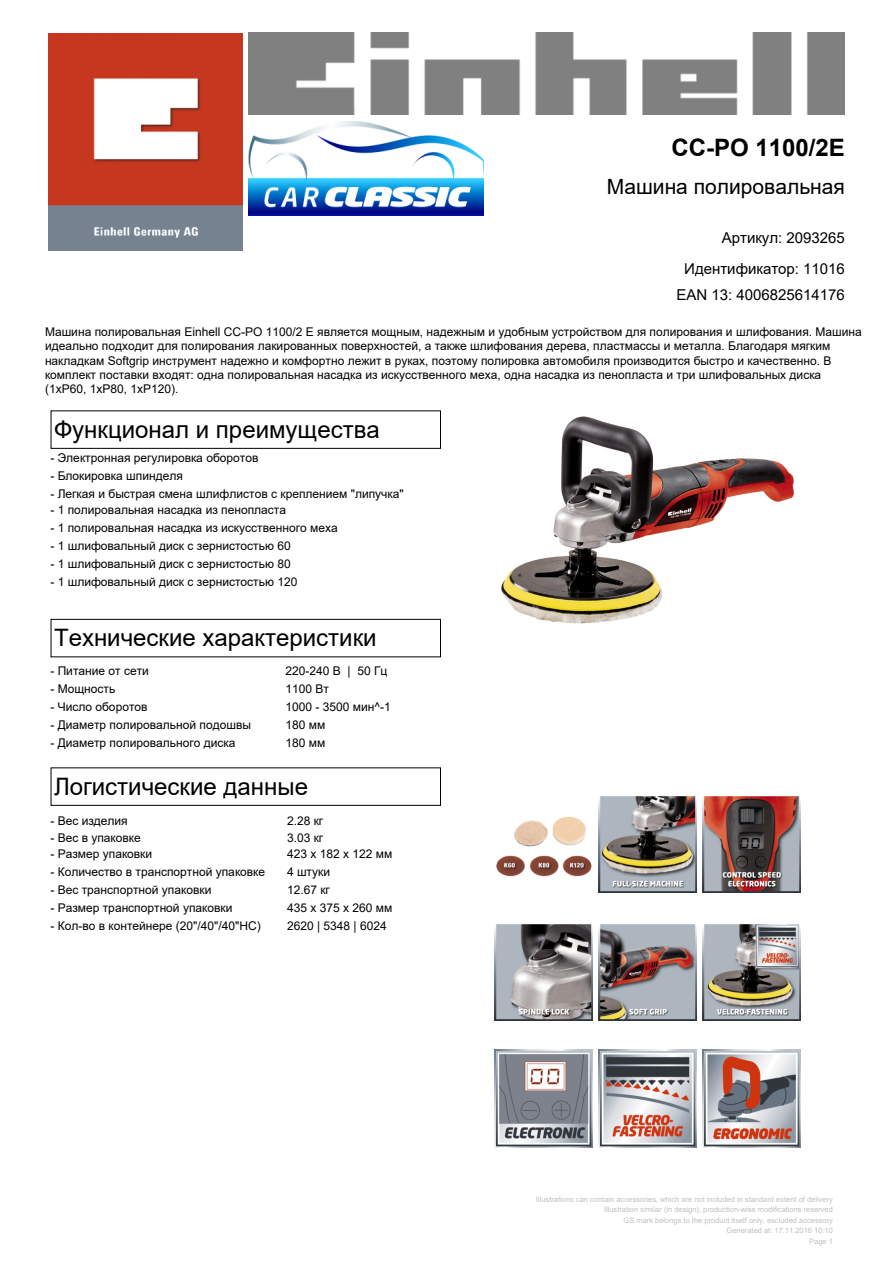
<style>
.page{position:relative;width:893px;height:1263px;background:#fff}
.page>*{position:absolute;margin:0;border:0;box-sizing:border-box;transform-origin:0 0}
.t1{font:24px "Arial";color:#000}
.t2{font:700 24px "Arial";color:#000}
.t3{font:21px "Arial";color:#000}
.t4{font:15px/31.5px "Arial";color:#000;text-align:right}
.t5{font:12px/14.4px "Arial";color:#000}
.t6{font:7.5px/10.5px "Arial";color:#c0c0c0;text-align:right}
</style>
<div class="page">
<img style="left:48px;top:33px;width:195px;height:217px">
<img style="left:249px;top:33px;width:595px;height:81px">
<div style="left:51px;top:410px;width:390px;height:39px;border:1px solid #000"></div>
<div style="left:51px;top:619px;width:390px;height:38px;border:1px solid #000"></div>
<div style="left:51px;top:767px;width:390px;height:39px;border:1px solid #000"></div>
<img style="left:501px;top:416px;width:293px;height:208px">
<img style="left:496px;top:816px;width:96px;height:61px">
<img style="left:598px;top:796px;width:98px;height:97px">
<img style="left:702px;top:796px;width:98px;height:97px">
<img style="left:494px;top:924px;width:98px;height:96px">
<img style="left:598px;top:924px;width:98px;height:96px">
<img style="left:702px;top:924px;width:98px;height:96px">
<img style="left:494px;top:1050px;width:98px;height:98px">
<img style="left:598px;top:1050px;width:98px;height:98px">
<img style="left:702px;top:1050px;width:98px;height:98px">
<img style="left:249px;top:122px;width:234px;height:94px">
<h1 class="t2" style="left:671px;top:131px;width:175px">CC-PO 1100/2E</h1>
<h2 class="t3" style="left:607px;top:172px;width:239px">Машина полировальная</h2>
<p class="t4" style="left:684px;top:222px;width:162px">Артикул: 2093265<br>Идентификатор: 11016</p>
<p class="t4" style="left:676px;top:279px;width:170px">EAN 13: 4006825614176</p>
<p class="t5" style="left:45px;top:324px;width:818px">Машина полировальная Einhell CC-PO 1100/2 E является мощным, надежным и удобным устройством для полирования и шлифования. Машина идеально подходит для полирования лакированных поверхностей, а также шлифования дерева, пластмассы и металла. Благодаря мягким накладкам Softgrip инструмент надежно и комфортно лежит в руках, поэтому полировка автомобиля производится быстро и качественно. В комплект поставки входят: одна полировальная насадка из искусственного меха, одна насадка из пенопласта и три шлифовальных диска (1хP60, 1xP80, 1xP120).</p>
<h1 class="t1" style="left:54px;top:413px;width:327px">Функционал и преимущества</h1>
<p class="t5" style="left:50px;top:450px;width:209px">- Электронная регулировка оборотов</p>
<p class="t5" style="left:50px;top:468px;width:134px">- Блокировка шпинделя</p>
<p class="t5" style="left:50px;top:486px;width:355px">- Легкая и быстрая смена шлифлистов с креплением "липучка"</p>
<p class="t5" style="left:50px;top:503px;width:237px">- 1 полировальная насадка из пенопласта</p>
<p class="t5" style="left:50px;top:521px;width:289px">- 1 полировальная насадка из искусственного меха</p>
<p class="t5" style="left:50px;top:539px;width:242px">- 1 шлифовальный диск с зернистостью 60</p>
<p class="t5" style="left:50px;top:557px;width:242px">- 1 шлифовальный диск с зернистостью 80</p>
<p class="t5" style="left:50px;top:575px;width:248px">- 1 шлифовальный диск с зернистостью 120</p>
<h1 class="t1" style="left:54px;top:621px;width:324px">Технические характеристики</h1>
<p class="t5" style="left:50px;top:664px;width:100px">- Питание от сети</p>
<p class="t5" style="left:285px;top:664px;width:103px">220-240 В | 50 Гц</p>
<p class="t5" style="left:50px;top:682px;width:66px">- Мощность</p>
<p class="t5" style="left:285px;top:682px;width:45px">1100 Вт</p>
<p class="t5" style="left:50px;top:700px;width:99px">- Число оборотов</p>
<p class="t5" style="left:285px;top:700px;width:107px">1000 - 3500 мин^-1</p>
<p class="t5" style="left:50px;top:718px;width:202px">- Диаметр полировальной подошвы</p>
<p class="t5" style="left:285px;top:718px;width:41px">180 мм</p>
<p class="t5" style="left:50px;top:736px;width:187px">- Диаметр полировального диска</p>
<p class="t5" style="left:285px;top:736px;width:41px">180 мм</p>
<h1 class="t1" style="left:54px;top:770px;width:255px">Логистические данные</h1>
<p class="t5" style="left:50px;top:814px;width:79px">- Вес изделия</p>
<p class="t5" style="left:287px;top:814px;width:38px">2.28 кг</p>
<p class="t5" style="left:50px;top:830px;width:92px">- Вес в упаковке</p>
<p class="t5" style="left:287px;top:830px;width:38px">3.03 кг</p>
<p class="t5" style="left:50px;top:865px;width:216px">- Количество в транспортной упаковке</p>
<p class="t5" style="left:287px;top:865px;width:45px">4 штуки</p>
<p class="t5" style="left:50px;top:883px;width:162px">- Вес транспортной упаковки</p>
<p class="t5" style="left:287px;top:883px;width:44px">12.67 кг</p>
<p class="t5" style="left:50px;top:901px;width:184px">- Размер транспортной упаковки</p>
<p class="t5" style="left:287px;top:901px;width:107px">435 x 375 x 260 мм</p>
<p class="t5" style="left:50px;top:919px;width:212px">- Кол-во в контейнере (20"/40"/40"HC)</p>
<p class="t5" style="left:287px;top:919px;width:101px">2620 | 5348 | 6024</p>
<p class="t5" style="left:50px;top:847px;width:103px">- Размер упаковки</p>
<p class="t5" style="left:287px;top:847px;width:107px">423 x 182 x 122 мм</p>
<p class="t6" style="left:536px;top:1194px;width:298px">Illustrations can contain accessories, which are not included in standard extent of delivery Illustration similar (in design), production-wise modifications reserved<br>GS mark belongs to the product itself only, excluded accessory<br>Generated at: 17.11.2016 10:10<br>Page 1</p>
</div>
